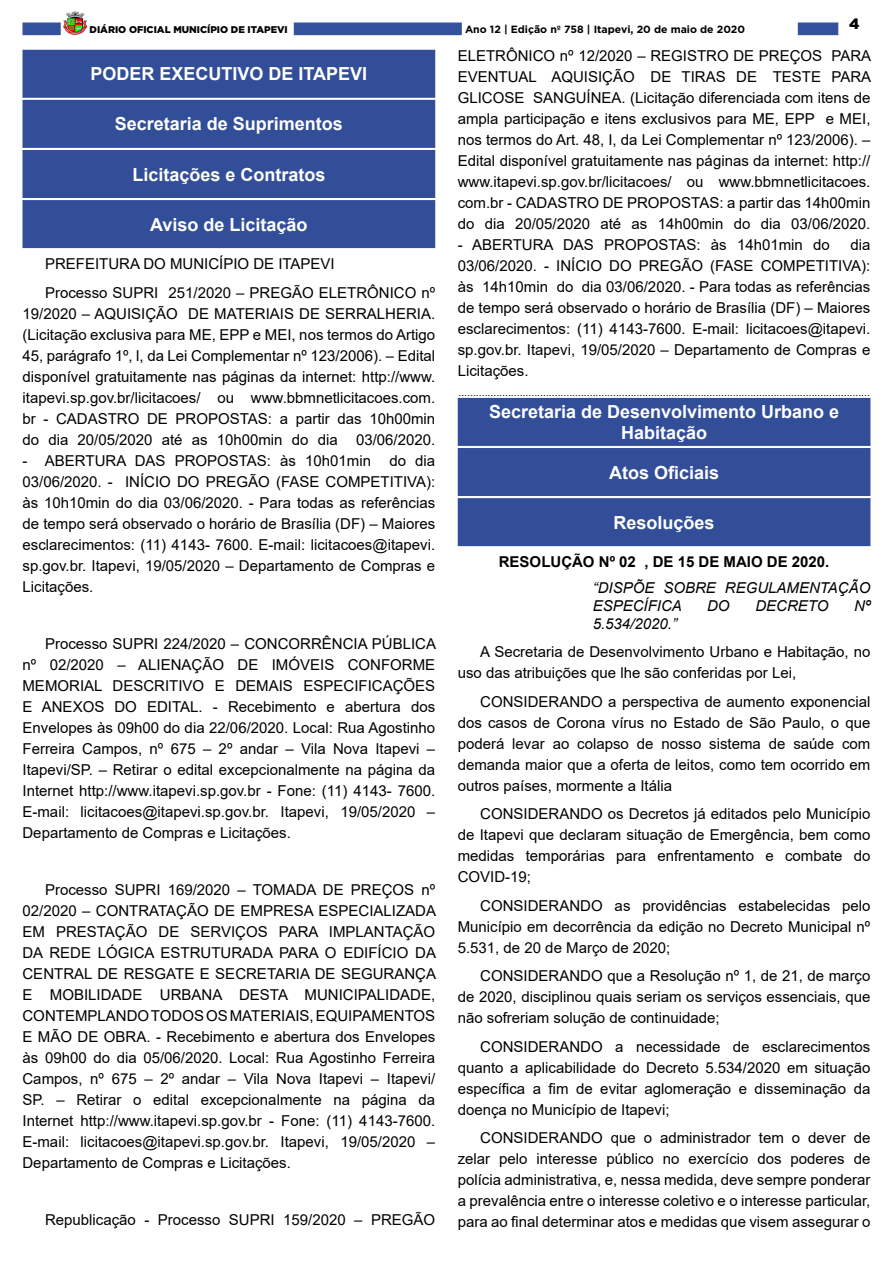
<style>
.page{position:relative;width:893px;height:1263px;background:#fff}
.page>*{position:absolute;margin:0;border:0;box-sizing:border-box;transform-origin:0 0}
.t1{font:700 18px "Arial";color:#fff}
._2_-_Corpo{font:15px/21px "Arial";color:#000;text-align:justify}
._3_-_Ementa{font:italic 15px/18px "Arial";color:#000}
._1_-_Cabeçalho{font:700 15px "Arial";color:#000}
.t2{font:900 15px "Gotham";color:#000}
._4_-_Fim{font:10.5px "Arial";color:#000}
.t3{font:700 10.5px "Gotham";color:#000}
.t4{font:900 9.75px "Gotham";color:#000}
</style>
<div class="page">
<div style="left:22px;top:23px;width:39px;height:12px;background:#34519d;border:1px solid #334f9b"></div>
<div style="left:798px;top:23px;width:40px;height:12px;background:#34519d"></div>
<img style="left:63px;top:11px;width:24px;height:24px">
<div style="left:294px;top:23px;width:168px;height:12px;background:#34519d"></div>
<div style="left:23px;top:50px;width:412px;height:47px;background:#324e99"></div>
<div style="left:22px;top:50px;width:413px;height:48px;border:1px solid #324e99"></div>
<div style="left:23px;top:100px;width:412px;height:47px;background:#324e99"></div>
<div style="left:22px;top:100px;width:413px;height:48px;border:1px solid #324e99"></div>
<div style="left:23px;top:151px;width:412px;height:46px;background:#324e99"></div>
<div style="left:22px;top:150px;width:413px;height:48px;border:1px solid #324e99"></div>
<div style="left:23px;top:201px;width:412px;height:46px;background:#324e99"></div>
<div style="left:22px;top:200px;width:413px;height:48px;border:1px solid #324e99"></div>
<div style="left:458px;top:398px;width:412px;height:47px;background:#324e99"></div>
<div style="left:458px;top:398px;width:412px;height:48px;border:1px solid #324e99"></div>
<div style="left:458px;top:449px;width:412px;height:46px;background:#324e99"></div>
<div style="left:458px;top:448px;width:412px;height:48px;border:1px solid #324e99"></div>
<div style="left:458px;top:499px;width:412px;height:47px;background:#324e99"></div>
<div style="left:458px;top:498px;width:412px;height:48px;border:1px solid #324e99"></div>
<p class="t4" style="left:90px;top:23px;width:200px">DIÁRIO OFICIAL MUNICÍPIO DE ITAPEVI</p>
<p class="t3" style="left:465px;top:22px;width:282px">Ano 12 | Edição nº 758 | Itapevi, 20 de maio de 2020</p>
<p class="t2" style="left:849px;top:13px;width:12px">4</p>
<p class="t1" style="left:90px;top:61px;width:278px">PODER EXECUTIVO DE ITAPEVI</p>
<p class="t1" style="left:115px;top:111px;width:230px">Secretaria de Suprimentos</p>
<p class="t1" style="left:132px;top:161px;width:195px">Licitações e Contratos</p>
<p class="t1" style="left:150px;top:212px;width:159px">Aviso de Licitação</p>
<p class="_2_-_Corpo" style="left:45px;top:253px;width:291px">PREFEITURA DO MUNICÍPIO DE ITAPEVI</p>
<p class="_2_-_Corpo" style="left:22px;top:282px;width:414px;text-indent:22px">Processo SUPRI 251/2020 – PREGÃO ELETRÔNICO nº 19/2020 – AQUISIÇÃO DE MATERIAIS DE SERRALHERIA. (Licitação exclusiva para ME, EPP e MEI, nos termos do Artigo 45, parágrafo 1º, l, da Lei Complementar nº 123/2006). – Edital disponível gratuitamente nas páginas da internet: http://www. itapevi.sp.gov.br/licitacoes/ ou www.bbmnetlicitacoes.com. br - CADASTRO DE PROPOSTAS: a partir das 10h00min do dia 20/05/2020 até as 10h00min do dia 03/06/2020.</p>
<p class="_2_-_Corpo" style="left:22px;top:450px;width:414px">- ABERTURA DAS PROPOSTAS: às 10h01min do dia 03/06/2020. - INÍCIO DO PREGÃO (FASE COMPETITIVA): às 10h10min do dia 03/06/2020. - Para todas as referências de tempo será observado o horário de Brasília (DF) – Maiores esclarecimentos: (11) 4143- 7600. E-mail: licitacoes@itapevi. sp.gov.br. Itapevi, 19/05/2020 – Departamento de Compras e Licitações.</p>
<p class="_2_-_Corpo" style="left:22px;top:633px;width:415px;text-indent:22px">Processo SUPRI 224/2020 – CONCORRÊNCIA PÚBLICA nº 02/2020 – ALIENAÇÃO DE IMÓVEIS CONFORME MEMORIAL DESCRITIVO E DEMAIS ESPECIFICAÇÕES E ANEXOS DO EDITAL. - Recebimento e abertura dos Envelopes às 09h00 do dia 22/06/2020. Local: Rua Agostinho Ferreira Campos, nº 675 – 2º andar – Vila Nova Itapevi – Itapevi/SP. – Retirar o edital excepcionalmente na página da Internet http://www.itapevi.sp.gov.br - Fone: (11) 4143- 7600.<br>E-mail: licitacoes@itapevi.sp.gov.br. Itapevi, 19/05/2020 – Departamento de Compras e Licitações.</p>
<p class="_2_-_Corpo" style="left:22px;top:879px;width:415px;text-indent:22px">Processo SUPRI 169/2020 – TOMADA DE PREÇOS nº 02/2020 – CONTRATAÇÃO DE EMPRESA ESPECIALIZADA EM PRESTAÇÃO DE SERVIÇOS PARA IMPLANTAÇÃO DA REDE LÓGICA ESTRUTURADA PARA O EDIFÍCIO DA CENTRAL DE RESGATE E SECRETARIA DE SEGURANÇA E MOBILIDADE URBANA DESTA MUNICIPALIDADE, CONTEMPLANDO TODOS OS MATERIAIS, EQUIPAMENTOS E MÃO DE OBRA. - Recebimento e abertura dos Envelopes às 09h00 do dia 05/06/2020. Local: Rua Agostinho Ferreira Campos, nº 675 – 2º andar – Vila Nova Itapevi – Itapevi/ SP. – Retirar o edital excepcionalmente na página da Internet http://www.itapevi.sp.gov.br - Fone: (11) 4143-7600.<br>E-mail: licitacoes@itapevi.sp.gov.br. Itapevi, 19/05/2020 – Departamento de Compras e Licitações.</p>
<p class="_2_-_Corpo" style="left:45px;top:1209px;width:392px">Republicação - Processo SUPRI 159/2020 – PREGÃO</p>
<p class="_2_-_Corpo" style="left:458px;top:45px;width:415px">ELETRÔNICO nº 12/2020 – REGISTRO DE PREÇOS PARA EVENTUAL AQUISIÇÃO DE TIRAS DE TESTE PARA GLICOSE SANGUÍNEA. (Licitação diferenciada com itens de ampla participação e itens exclusivos para ME, EPP e MEI, nos termos do Art. 48, I, da Lei Complementar nº 123/2006). – Edital disponível gratuitamente nas páginas da internet: http:// www.itapevi.sp.gov.br/licitacoes/ ou www.bbmnetlicitacoes. com.br - CADASTRO DE PROPOSTAS: a partir das 14h00min do dia 20/05/2020 até as 14h00min do dia 03/06/2020.</p>
<p class="_2_-_Corpo" style="left:458px;top:234px;width:374px">- ABERTURA DAS PROPOSTAS: às 14h01min do</p>
<p class="_2_-_Corpo" style="left:458px;top:234px;width:414px;text-indent:393px">dia 03/06/2020. - INÍCIO DO PREGÃO (FASE COMPETITIVA): às 14h10min do dia 03/06/2020. - Para todas as referências de tempo será observado o horário de Brasília (DF) – Maiores esclarecimentos: (11) 4143-7600. E-mail: licitacoes@itapevi. sp.gov.br. Itapevi, 19/05/2020 – Departamento de Compras e Licitações.</p>
<p class="_4_-_Fim" style="left:458px;top:385px;width:413px">.............................................................................................................................................</p>
<p class="t1" style="left:489px;top:399px;width:352px">Secretaria de Desenvolvimento Urbano e</p>
<p class="t1" style="left:621px;top:420px;width:88px">Habitação</p>
<p class="t1" style="left:609px;top:460px;width:112px">Atos Oficiais</p>
<p class="t1" style="left:614px;top:510px;width:103px">Resoluções</p>
<p class="_1_-_Cabeçalho" style="left:499px;top:551px;width:332px">RESOLUÇÃO Nº 02 , DE 15 DE MAIO DE 2020.</p>
<p class="_3_-_Ementa" style="left:593px;top:579px;width:279px">“DISPÕE SOBRE REGULAMENTAÇÃO<br>ESPECÍFICA</p>
<p class="_3_-_Ementa" style="left:707px;top:597px;width:24px">DO</p>
<p class="_3_-_Ementa" style="left:755px;top:597px;width:75px">DECRETO</p>
<p class="_3_-_Ementa" style="left:854px;top:597px;width:18px">Nº</p>
<p class="_3_-_Ementa" style="left:593px;top:615px;width:86px">5.534/2020.”</p>
<p class="_2_-_Corpo" style="left:458px;top:641px;width:414px;text-indent:22px">A Secretaria de Desenvolvimento Urbano e Habitação, no uso das atribuições que lhe são conferidas por Lei,</p>
<p class="_2_-_Corpo" style="left:458px;top:691px;width:414px;text-indent:22px">CONSIDERANDO a perspectiva de aumento exponencial dos casos de Corona vírus no Estado de São Paulo, o que poderá levar ao colapso de nosso sistema de saúde com demanda maior que a oferta de leitos, como tem ocorrido em outros países, mormente a Itália</p>
<p class="_2_-_Corpo" style="left:458px;top:803px;width:414px;text-indent:22px">CONSIDERANDO os Decretos já editados pelo Município de Itapevi que declaram situação de Emergência, bem como medidas temporárias para enfrentamento e combate do COVID-19;</p>
<p class="_2_-_Corpo" style="left:458px;top:895px;width:414px;text-indent:22px">CONSIDERANDO as providências estabelecidas pelo Município em decorrência da edição no Decreto Municipal nº 5.531, de 20 de Março de 2020;</p>
<p class="_2_-_Corpo" style="left:458px;top:965px;width:414px;text-indent:22px">CONSIDERANDO que a Resolução nº 1, de 21, de março de 2020, disciplinou quais seriam os serviços essenciais, que não sofreriam solução de continuidade;</p>
<p class="_2_-_Corpo" style="left:458px;top:1036px;width:414px;text-indent:22px">CONSIDERANDO a necessidade de esclarecimentos quanto a aplicabilidade do Decreto 5.534/2020 em situação específica a fim de evitar aglomeração e disseminação da doença no Município de Itapevi;</p>
<p class="_2_-_Corpo" style="left:458px;top:1127px;width:414px;text-indent:22px">CONSIDERANDO que o administrador tem o dever de zelar pelo interesse público no exercício dos poderes de polícia administrativa, e, nessa medida, deve sempre ponderar a prevalência entre o interesse coletivo e o interesse particular, para ao final determinar atos e medidas que visem assegurar o</p>
</div>
